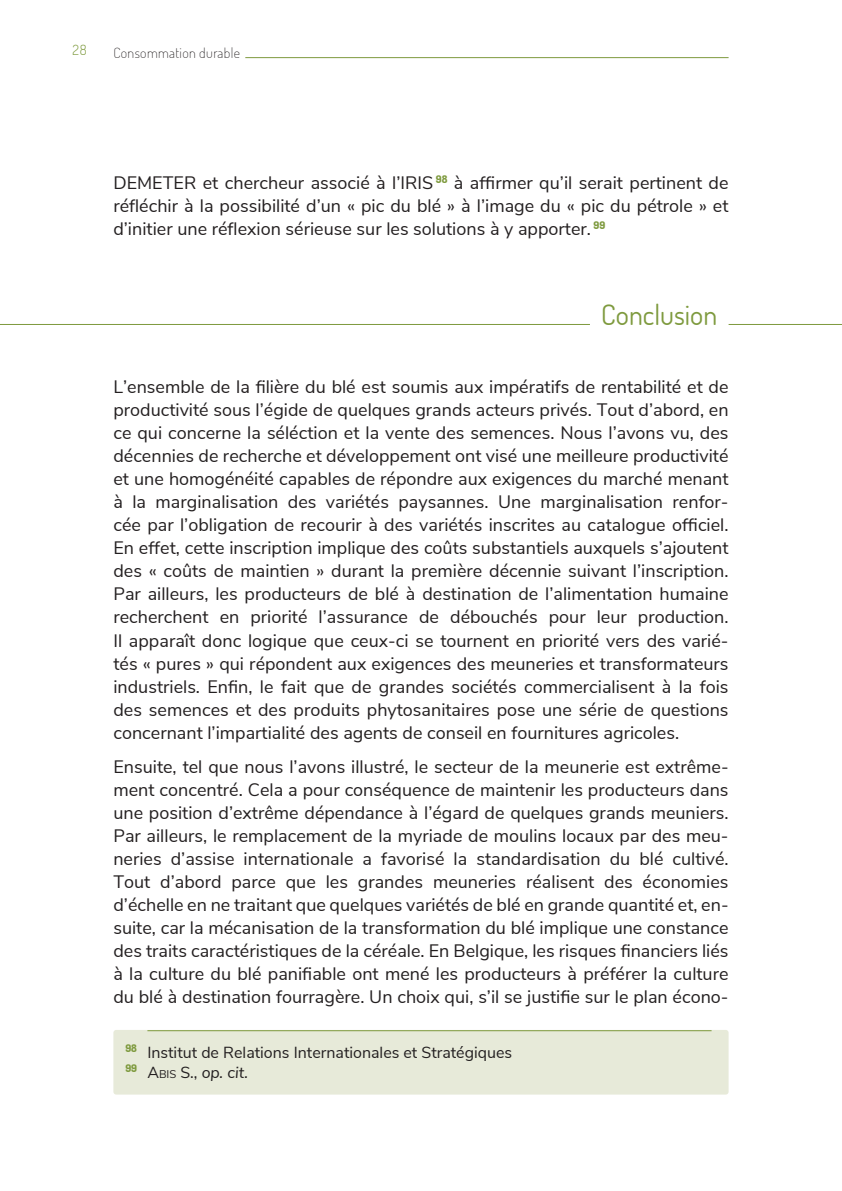
<style>
.page{position:relative;width:842px;height:1191px;background:#fff}
.page>*{position:absolute;margin:0;border:0;box-sizing:border-box;transform-origin:0 0}
.t1{font:28px "Dosis";color:#7e9a3e}
.t2{font:18px/23px "Nunito Sans";color:#231f20;text-align:justify}
.t3{font:16px/19.2px "Nunito Sans";color:#231f20}
.t4{font:200 14px "Dosis";letter-spacing:.025em;color:#231f20}
.t5{font:300 14px "Dosis";color:#7e9a3e}
.s1{font-style:inherit}
.s2{font-size:11.2px}
.s3{font-style:italic}
</style>
<div class="page">
<hr style="left:113px;top:57px;width:616px;height:1px;background:#7e9a3e">
<div style="left:108px;top:52px;width:137px;height:10px;background:#fff"></div>
<div style="left:113px;top:1030px;width:616px;height:64px;background:#e7ead9;border-radius:3px"></div>
<hr style="left:0;top:324px;width:842px;height:1px;background:#7e9a3e">
<div style="left:590px;top:319px;width:139px;height:8px;background:#fff"></div>
<hr style="left:147px;top:1030px;width:564px;height:1px;background:#7e9a3e">
<p class="t5" style="left:73px;top:41px;width:16px">28</p>
<p class="t4" style="left:113px;top:44px;width:128px">Consommation durable</p>
<p class="t2" style="left:113px;top:170px;width:617px">DEMETER et chercheur associé à l’IRIS <sup>98</sup> à affirmer qu’il serait pertinent de réfléchir à la possibilité d’un « pic du blé » à l’image du « pic du pétrole » et d’initier une réflexion sérieuse sur les solutions à y apporter. <sup>99</sup></p>
<h1 class="t1" style="left:601px;top:296px;width:117px">Conclusion</h1>
<p class="t2" style="left:113px;top:374px;width:617px">L’ensemble de la filière du blé est soumis aux impératifs de rentabilité et de productivité sous l’égide de quelques grands acteurs privés. Tout d’abord, en ce qui concerne la séléction et la vente des semences. Nous l’avons vu, des décennies de recherche et développement ont visé une meilleure productivité et une homogénéité capables de répondre aux exigences du marché menant à la marginalisation des variétés paysannes. Une marginalisation renfor&shy;cée par l’obligation de recourir à des variétés inscrites au catalogue officiel.<br>En effet, cette inscription implique des coûts substantiels auxquels s’ajoutent des « coûts de maintien » durant la première décennie suivant l’inscription.<br>Par ailleurs, les producteurs de blé à destination de l’alimentation humaine recherchent en priorité l’assurance de débouchés pour leur production.<br>Il apparaît donc logique que ceux-ci se tournent en priorité vers des varié&shy;tés « pures » qui répondent aux exigences des meuneries et transformateurs industriels. Enfin, le fait que de grandes sociétés commercialisent à la fois des semences et des produits phytosanitaires pose une série de questions concernant l’impartialité des agents de conseil en fournitures agricoles.</p>
<p class="t2" style="left:113px;top:754px;width:617px">Ensuite, tel que nous l’avons illustré, le secteur de la meunerie est extrême&shy;ment concentré. Cela a pour conséquence de maintenir les producteurs dans une position d’extrême dépendance à l’égard de quelques grands meuniers.<br>Par ailleurs, le remplacement de la myriade de moulins locaux par des meu&shy;neries d’assise internationale a favorisé la standardisation du blé cultivé.<br>Tout d’abord parce que les grandes meuneries réalisent des économies d’échelle en ne traitant que quelques variétés de blé en grande quantité et, en&shy;suite, car la mécanisation de la transformation du blé implique une constance des traits caractéristiques de la céréale. En Belgique, les risques financiers liés à la culture du blé panifiable ont mené les producteurs à préférer la culture du blé à destination fourragère. Un choix qui, s’il se justifie sur le plan écono-</p>
<p class="t3" style="left:125px;top:1042px;width:388px"><sup>98</sup> Institut de Relations Internationales et Stratégiques<br><sup>99</sup> <span class="s1">A</span><span class="s2">bi s</span> S., <span class="s3">op. cit.</span></p>
</div>
